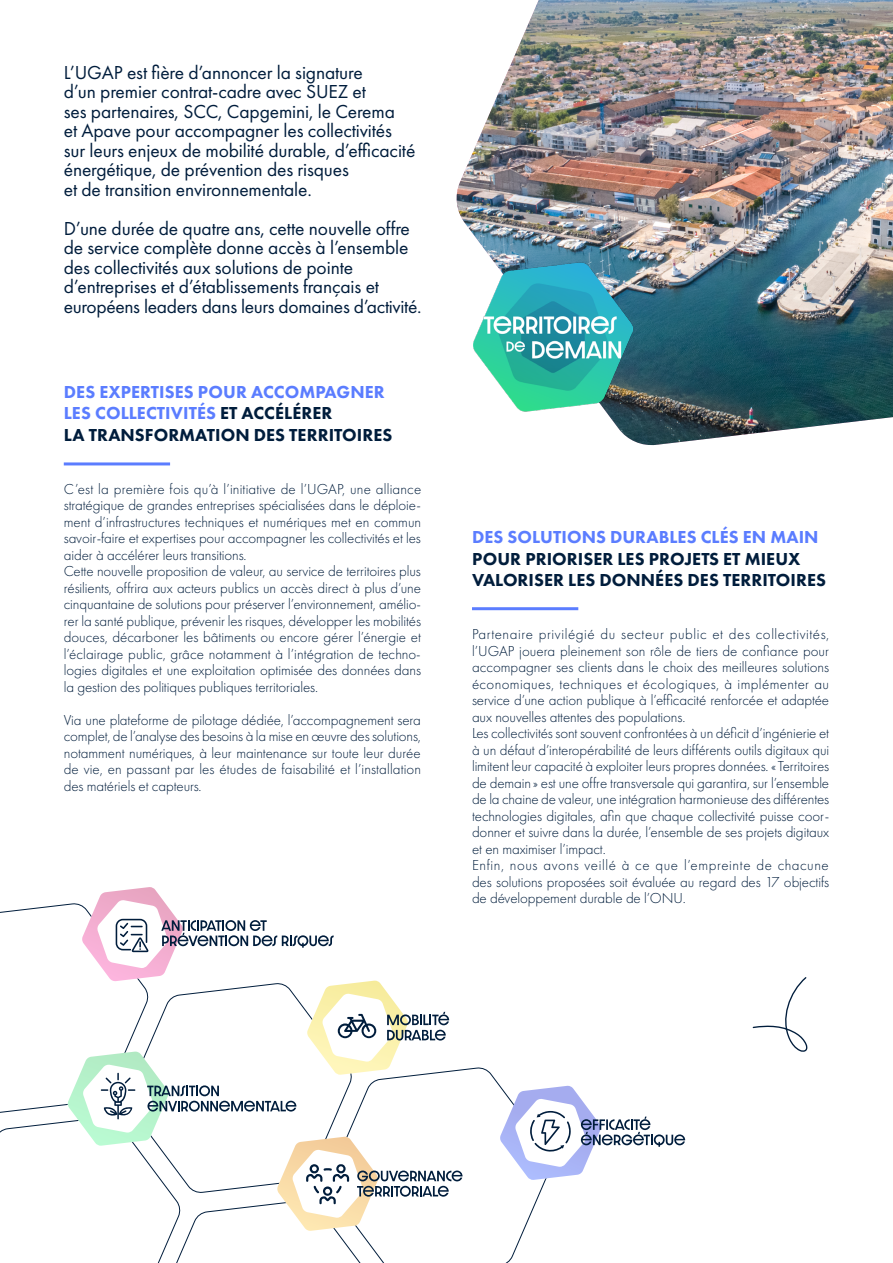
<style>
.page{position:relative;width:893px;height:1263px;background:#fff}
.page>*{position:absolute;margin:0;border:0;box-sizing:border-box;transform-origin:0 0}
.t1{font:19.5px/19.5px "Futura PT";letter-spacing:-.005em;color:#001d3c}
.t2{font:800 18px/21.6px "Futura PT";letter-spacing:.005em;color:#5b7dff}
.t3{font:800 18px/21.6px "Futura PT";letter-spacing:.005em;color:#001d3c}
.t4{font:300 15px/16.5px "Futura PT";letter-spacing:-.005em;color:#001d3c}
.s1{color:#001d3c}
</style>
<div class="page">
<hr style="left:64px;top:462px;width:106px;height:3px;background:#5b7dff">
<hr style="left:472px;top:607px;width:106px;height:3px;background:#5b7dff">
<svg style="left:752px;top:977px;width:56px;height:75px"></svg>
<img style="left:456px;top:0;width:437px;height:445px">
<img style="left:473px;top:262px;width:159px;height:150px">
<svg style="left:0;top:887px;width:685px;height:376px"></svg>
<p class="t1" style="left:64px;top:62px;width:353px">L’UGAP est fière d’annoncer la signature<br>d’un premier contrat-cadre avec SUEZ et<br>ses partenaires, SCC, Capgemini, le Cerema<br>et Apave pour accompagner les collectivités sur leurs enjeux de mobilité durable, d’efficacité énergétique, de prévention des risques<br>et de transition environnementale.</p>
<h1 class="t1" style="left:64px;top:218px;width:359px">D’une durée de quatre ans, cette nouvelle offre de service complète donne accès à l’ensemble des collectivités aux solutions de pointe d’entreprises et d’établissements français et européens leaders dans leurs domaines d’activité.</h1>
<p class="t2" style="left:64px;top:381px;width:330px">DES EXPERTISES POUR ACCOMPAGNER<br>LES COLLECTIVITÉS <span class="s1">ET ACCÉLÉRER<br>LA TRANSFORMATION DES TERRITOIRES</span></p>
<p class="t4" style="left:64px;top:481px;width:359px">C’est la première fois qu’à l’initiative de l’UGAP, une alliance stratégique de grandes entreprises spécialisées dans le déploie&shy;ment d’infrastructures techniques et numériques met en commun savoir-faire et expertises pour accompagner les collectivités et les aider à accélérer leurs transitions.<br>Cette nouvelle proposition de valeur, au service de territoires plus résilients, offrira aux acteurs publics un accès direct à plus d’une cinquantaine de solutions pour préserver l’environnement, amélio&shy;rer la santé publique, prévenir les risques, développer les mobilités douces, décarboner les bâtiments ou encore gérer l’énergie et l’éclairage public, grâce notamment à l’intégration de techno&shy;logies digitales et une exploitation optimisée des données dans la gestion des politiques publiques territoriales.</p>
<p class="t4" style="left:64px;top:712px;width:359px;text-align:justify">Via une plateforme de pilotage dédiée, l’accompagnement sera complet, de l’analyse des besoins à la mise en œuvre des solutions, notamment numériques, à leur maintenance sur toute leur durée de vie, en passant par les études de faisabilité et l’installation des matériels et capteurs.</p>
<p class="t2" style="left:472px;top:526px;width:348px">DES SOLUTIONS DURABLES CLÉS EN MAIN</p>
<p class="t3" style="left:472px;top:548px;width:355px">POUR PRIORISER LES PROJETS ET MIEUX<br>VALORISER LES DONNÉES DES TERRITOIRES</p>
<p class="t4" style="left:472px;top:626px;width:359px">Partenaire privilégié du secteur public et des collectivités, l’UGAP jouera pleinement son rôle de tiers de confiance pour accompagner ses clients dans le choix des meilleures solutions économiques, techniques et écologiques, à implémenter au service d’une action publique à l’efficacité renforcée et adaptée aux nouvelles attentes des populations.<br>Les collectivités sont souvent confrontées à un déficit d’ingénierie et à un défaut d’interopérabilité de leurs différents outils digitaux qui limitent leur capacité à exploiter leurs propres données. «Territoires de demain » est une offre transversale qui garantira, sur l’ensemble de la chaine de valeur, une intégration harmonieuse des différentes technologies digitales, afin que chaque collectivité puisse coor&shy;donner et suivre dans la durée, l’ensemble de ses projets digitaux et en maximiser l’impact.<br>Enfin, nous avons veillé à ce que l’empreinte de chacune des solutions proposées soit évaluée au regard des 17 objectifs de développement durable de l’ONU.</p>
</div>
